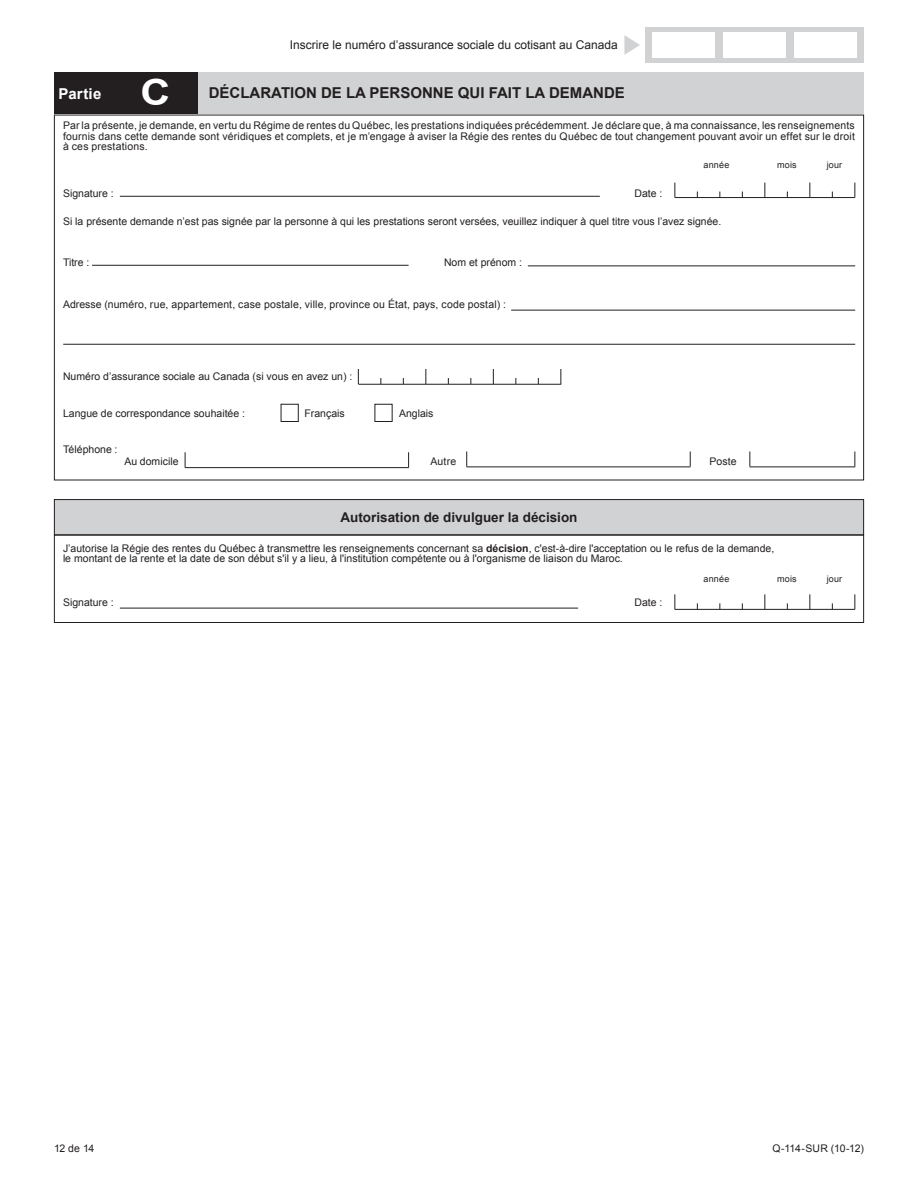
<style>
.page{position:relative;width:918px;height:1188px;background:#fff}
.page>*{position:absolute;margin:0;border:0;box-sizing:border-box;transform-origin:0 0}
.t1{font:700 36px "Arial";color:#fff;scale:1.15 1}
.t2{font:700 15px "Arial";color:#231f20}
.t3{font:700 15px "Arial";letter-spacing:.015em;color:#fff}
.t4{font:700 13.5px "Arial";color:#231f20}
.t5{font:12px "Arial";color:#231f20}
.t6{font:10.5px/10.5px "Arial";color:#231f20}
.t7{font:10.5px "Arial";letter-spacing:-.02em;color:#231f20}
.t8{font:9px "Arial";letter-spacing:.02em;color:#231f20}
.s1{font-weight:700}
</style>
<div class="page">
<div style="left:198px;top:72px;width:666px;height:42px;background:#d1d2d4"></div>
<div style="left:54px;top:72px;width:144px;height:42px;background:#231f20"></div>
<div style="left:54px;top:500px;width:810px;height:35px;background:#d1d2d4"></div>
<div style="left:54px;top:499px;width:810px;height:36px;border:1px solid #231f20"></div>
<hr style="left:120px;top:196px;width:480px;height:1px;background:#231f20">
<svg style="left:674px;top:183px;width:1px;height:15px"></svg>
<svg style="left:764px;top:183px;width:1px;height:14px"></svg>
<svg style="left:809px;top:183px;width:1px;height:14px"></svg>
<svg style="left:854px;top:183px;width:1px;height:14px"></svg>
<hr style="left:675px;top:197px;width:180px;height:1px;background:#231f20">
<hr style="left:92px;top:265px;width:317px;height:1px;background:#231f20">
<hr style="left:528px;top:266px;width:327px;height:1px;background:#231f20">
<hr style="left:511px;top:310px;width:344px;height:1px;background:#231f20">
<svg style="left:358px;top:369px;width:1px;height:15px"></svg>
<svg style="left:425px;top:369px;width:1px;height:15px"></svg>
<svg style="left:493px;top:369px;width:1px;height:15px"></svg>
<svg style="left:560px;top:369px;width:1px;height:15px"></svg>
<hr style="left:358px;top:384px;width:203px;height:1px;background:#231f20">
<div style="left:281px;top:404px;width:18px;height:18px;border:1px solid #231f20"></div>
<div style="left:375px;top:404px;width:18px;height:18px;border:1px solid #231f20"></div>
<svg style="left:185px;top:452px;width:1px;height:15px"></svg>
<svg style="left:408px;top:452px;width:1px;height:15px"></svg>
<hr style="left:185px;top:467px;width:224px;height:1px;background:#231f20">
<svg style="left:466px;top:452px;width:1px;height:14px"></svg>
<svg style="left:690px;top:452px;width:1px;height:14px"></svg>
<hr style="left:466px;top:466px;width:224px;height:1px;background:#231f20">
<hr style="left:120px;top:608px;width:458px;height:1px;background:#231f20">
<svg style="left:674px;top:594px;width:1px;height:15px"></svg>
<svg style="left:764px;top:594px;width:1px;height:15px"></svg>
<svg style="left:809px;top:594px;width:1px;height:15px"></svg>
<svg style="left:854px;top:594px;width:1px;height:15px"></svg>
<hr style="left:675px;top:609px;width:180px;height:1px;background:#231f20">
<hr style="left:63px;top:344px;width:792px;height:1px;background:#231f20">
<svg style="left:749px;top:452px;width:1px;height:14px"></svg>
<svg style="left:854px;top:452px;width:1px;height:14px"></svg>
<hr style="left:750px;top:466px;width:105px;height:1px;background:#231f20">
<div style="left:54px;top:535px;width:810px;height:88px;border:1px solid #231f20"></div>
<svg style="left:624px;top:35px;width:16px;height:20px"></svg>
<div style="left:645px;top:27px;width:219px;height:36px;background:#d1d2d4"></div>
<div style="left:723px;top:32px;width:63px;height:26px;background:#fff"></div>
<div style="left:652px;top:32px;width:63px;height:26px;background:#fff"></div>
<div style="left:794px;top:32px;width:63px;height:26px;background:#fff"></div>
<p class="t5" style="left:290px;top:37px;width:330px">Inscrire le numéro d’assurance sociale du cotisant au Canada</p>
<h2 class="t3" style="left:58px;top:84px;width:44px">Partie</h2>
<h1 class="t1" style="left:140px;top:69px;width:27px">C</h1>
<h2 class="t2" style="left:209px;top:83px;width:418px">DÉCLARATION DE LA PERSONNE QUI FAIT LA DEMANDE</h2>
<p class="t6" style="left:63px;top:120px;width:793px;text-align:justify">Par la présente, je demande, en vertu du Régime de rentes du Québec, les prestations indiquées précédemment. Je déclare que, à ma connaissance, les renseignements fournis dans cette demande sont véridiques et complets, et je m’engage à aviser la Régie des rentes du Québec de tout changement pouvant avoir un effet sur le droit à ces prestations.</p>
<p class="t6" style="left:63px;top:188px;width:52px">Signature :</p>
<p class="t6" style="left:635px;top:188px;width:30px">Date :</p>
<p class="t6" style="left:63px;top:216px;width:660px">Si la présente demande n’est pas signée par la personne à qui les prestations seront versées, veuillez indiquer à quel titre vous l’avez signée.</p>
<p class="t6" style="left:63px;top:257px;width:28px">Titre :</p>
<p class="t6" style="left:444px;top:257px;width:80px">Nom et prénom :</p>
<p class="t6" style="left:63px;top:299px;width:445px">Adresse (numéro, rue, appartement, case postale, ville, province ou État, pays, code postal) :</p>
<p class="t8" style="left:704px;top:159px;width:27px">année</p>
<p class="t8" style="left:777px;top:159px;width:21px">mois</p>
<p class="t8" style="left:827px;top:159px;width:17px">jour</p>
<p class="t6" style="left:63px;top:371px;width:291px">Numéro d’assurance sociale au Canada (si vous en avez un) :</p>
<p class="t6" style="left:63px;top:408px;width:184px">Langue de correspondance souhaitée :</p>
<p class="t6" style="left:304px;top:408px;width:42px">Français</p>
<p class="t6" style="left:399px;top:408px;width:36px">Anglais</p>
<p class="t6" style="left:63px;top:444px;width:56px">Téléphone :</p>
<p class="t6" style="left:124px;top:456px;width:56px">Au domicile</p>
<p class="t6" style="left:430px;top:456px;width:27px">Autre</p>
<p class="t6" style="left:709px;top:456px;width:29px">Poste</p>
<p class="t4" style="left:340px;top:508px;width:239px">Autorisation de divulguer la décision</p>
<p class="t6" style="left:63px;top:543px;width:713px">J’autorise la Régie des rentes du Québec à transmettre les renseignements concernant sa <span class="s1">décision</span>, c'est-à-dire l'acceptation ou le refus de la demande, le montant de la rente et la date de son début s'il y a lieu, à l'institution compétente ou à l'organisme de liaison du Maroc.</p>
<p class="t6" style="left:63px;top:597px;width:52px">Signature :</p>
<p class="t6" style="left:635px;top:597px;width:30px">Date :</p>
<p class="t8" style="left:704px;top:573px;width:27px">année</p>
<p class="t8" style="left:777px;top:573px;width:21px">mois</p>
<p class="t8" style="left:827px;top:573px;width:17px">jour</p>
<p class="t6" style="left:54px;top:1143px;width:42px">12 de 14</p>
<p class="t7" style="left:773px;top:1141px;width:93px">Q-114-SUR (10-12)</p>
</div>
